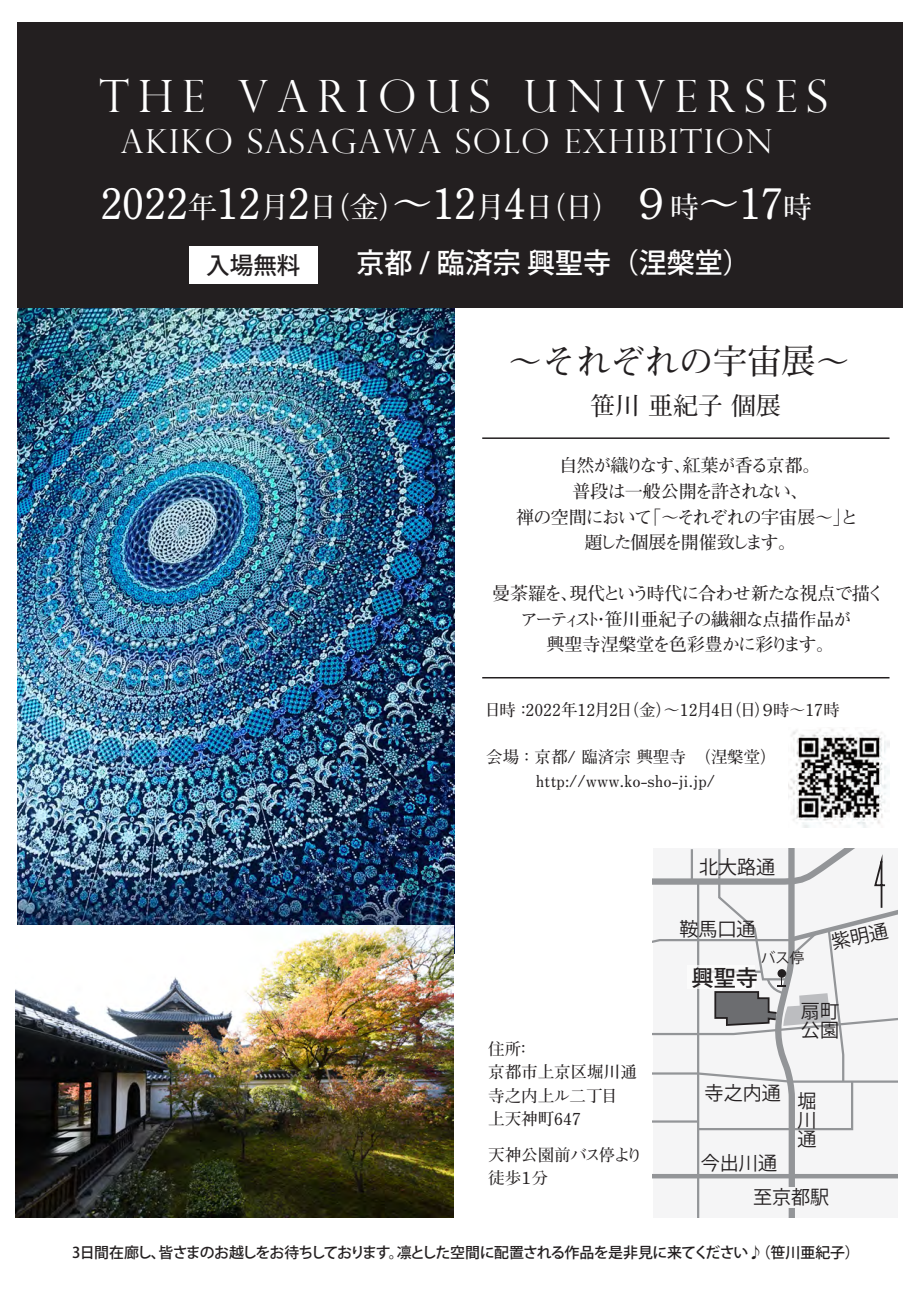
<style>
.page{position:relative;width:919px;height:1289px;background:#fff}
.page>*{position:absolute;margin:0;border:0;box-sizing:border-box;transform-origin:0 0}
.t1{font:300 44.55px "Perpetua Titling";letter-spacing:.205em;color:#fff}
.t2{font:700 42px "Futo Min A101 Pr 5";letter-spacing:-.02em;color:#fff}
.t3{font:700 34.2px "Futo Min A101 Pr 5";color:#231f20}
.t4{font:300 33.15px "Perpetua Titling";letter-spacing:.05em;color:#fff}
.t5{font:500 27.9px "Koz Go Pr 6 N";color:#fff}
.t6{font:700 24.9px "Futo Min A101 Pr 5";color:#231f20}
.t7{font:500 23.55px "Koz Go Pr 6 N";color:#231f20}
.t8{font:500 22.2px "Koz Go Pr 6 N";color:#231f20}
.t9{font:19.05px/19px "Koz Go Pr 6 N";color:#231f20}
.t10{font:700 18px/25.5px "Futo Min A101 Pro";letter-spacing:-.055em;color:#231f20;text-align:center}
.t11{font:700 16.5px/23.4px "Futo Min A101 Pro";color:#231f20}
.t12{font:700 16.5px/23.4px "Futo Min A101 Pro";letter-spacing:-.06em;color:#231f20}
.t13{font:500 14.85px "Koz Go Pr 6 N";letter-spacing:-.05em;color:#231f20}
.t14{font:14.25px "Koz Go Pr 6 N";color:#231f20}
.s1{font-size:29.25px}
</style>
<div class="page">
<img style="left:18px;top:307px;width:436px;height:646px">
<div style="left:17px;top:22px;width:885px;height:285px;background:#231f20"></div>
<div style="left:190px;top:246px;width:128px;height:37px;background:#fff"></div>
<img style="left:788px;top:728px;width:101px;height:99px">
<img style="left:16px;top:925px;width:437px;height:292px">
<hr style="left:482px;top:677px;width:407px;height:1px;background:#231f20">
<hr style="left:482px;top:437px;width:407px;height:2px;background:#231f20">
<svg style="left:652px;top:848px;width:245px;height:369px"></svg>
<h1 class="t1" style="left:100px;top:69px;width:729px">THE VARIOUS UNIVERSES</h1>
<h3 class="t4" style="left:121px;top:121px;width:653px">AKIKO SASAGAWA SOLO EXHIBITION</h3>
<h2 class="t2" style="left:100px;top:170px;width:713px">2022<span class="s1">年</span>12<span class="s1">月</span>2<span class="s1">日（金）</span>～12<span class="s1">月</span>4<span class="s1">日（日）</span>９<span class="s1">時</span>～17<span class="s1">時</span></h2>
<h3 class="t7" style="left:206px;top:252px;width:96px">入場無料</h3>
<h3 class="t5" style="left:356px;top:247px;width:396px">京都 / 臨済宗 興聖寺（涅槃堂）</h3>
<h3 class="t3" style="left:508px;top:334px;width:343px">～それぞれの宇宙展～</h3>
<h3 class="t6" style="left:590px;top:386px;width:192px">笹川 亜紀子 個展</h3>
<p class="t10" style="left:516px;top:451px;width:344px">自然が織りなす、紅葉が香る京都。<br>普段は一般公開を許されない、<br>禅の空間において「～それぞれの宇宙展～」と題した個展を開催致します。</p>
<p class="t10" style="left:492px;top:578px;width:394px">曼荼羅を、現代という時代に合わせ新たな視点で描くアーティスト・笹川亜紀子の繊細な点描作品が<br>興聖寺涅槃堂を色彩豊かに彩ります。</p>
<p class="t11" style="left:484px;top:696px;width:356px">日時 ：2022年12月2日（金）～12月4日（日）９時～17時</p>
<p class="t11" style="left:535px;top:743px;width:243px;text-indent:-49px">会場 ：京都/ 臨済宗 興聖寺　（涅槃堂）http://www.ko-sho-ji.jp/</p>
<p class="t9" style="left:699px;top:858px;width:78px">北大路通</p>
<p class="t9" style="left:679px;top:919px;width:78px">鞍馬口通</p>
<p class="t14" style="left:761px;top:949px;width:44px">バス停</p>
<p class="t11" style="left:488px;top:1035px;width:150px">住所：<br>京都市上京区堀川通寺之内上ル二丁目上天神町647</p>
<p class="t12" style="left:488px;top:1140px;width:156px">天神公園前バス停より徒歩１分</p>
<p class="t8" style="left:691px;top:965px;width:68px">興聖寺</p>
<p class="t9" style="left:800px;top:1001px;width:40px">扇町公園</p>
<p class="t9" style="left:704px;top:1084px;width:78px">寺之内通</p>
<p class="t9" style="left:797px;top:1091px;width:20px;text-align:justify">堀川通</p>
<p class="t9" style="left:753px;top:1187px;width:78px">至京都駅</p>
<p class="t9" style="left:700px;top:1153px;width:78px">今出川通</p>
<p class="t13" style="left:72px;top:1243px;width:789px">3日間在廊し、皆さまのお越しをお待ちしております。凛とした空間に配置される作品を是非見に来てください♪（笹川亜紀子）</p>
</div>
